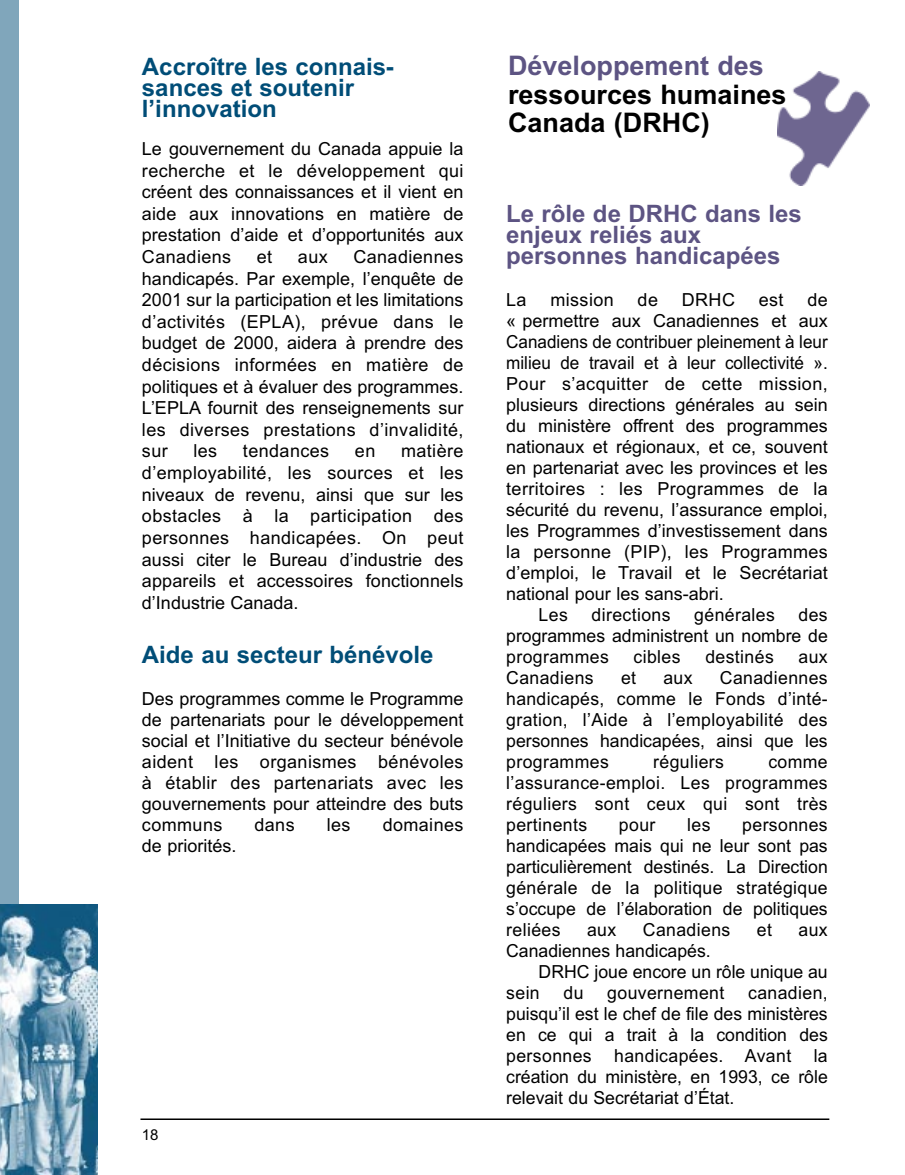
<style>
.page{position:relative;width:905px;height:1175px;background:#fff}
.page>*{position:absolute;margin:0;border:0;box-sizing:border-box;transform-origin:0 0}
.t1{font:27px/28.5px "Arial Bold MS";color:#000}
.t2{font:27px "Arial Bold MS";color:#5d5483}
.t3{font:24px/21px "Arial Bold MS";color:#004d77}
.t4{font:24px/21px "Arial Bold MS";color:#5d5483}
.t5{font:18px/21px "Arial MS";color:#000;text-align:justify}
.t6{font:18px "Arial MS";letter-spacing:.02em;color:#000}
.t7{font:18px "Arial MS";color:#000;scale:.95 1}
.t8{font:15px "Arial MS";color:#000}
</style>
<div class="page">
<img style="left:777px;top:72px;width:92px;height:113px">
<hr style="left:140px;top:1118px;width:689px;height:2px;background:#000">
<div style="left:0;top:0;width:19px;height:1174px;background:#80a6bb"></div>
<img style="left:0;top:905px;width:98px;height:269px">
<h2 class="t3" style="left:142px;top:58px;width:254px">Accroître les connais&shy;sances et soutenir l’innovation</h2>
<p class="t5" style="left:142px;top:140px;width:323px;line-height:21.6px">Le gouvernement du Canada appuie la recherche et le développement qui créent des connaissances et il vient en aide aux innovations en matière de prestation d’aide et d’opportunités aux Canadiens</p>
<p class="t5" style="left:142px;top:248px;width:323px;line-height:21.6px;text-indent:211px">Canadiennes handicapés. Par exemple, l’enquête de 2001 sur la participation et les limitations d’activités (EPLA), prévue dans le budget de 2000, aidera à prendre des décisions informées en matière de politiques et à évaluer des programmes.<br>L’EPLA fournit des renseignements sur les diverses prestations d’invalidité, sur</p>
<p class="t5" style="left:257px;top:248px;width:17px">et</p>
<p class="t5" style="left:298px;top:248px;width:31px">aux</p>
<p class="t5" style="left:142px;top:442px;width:323px;line-height:21.6px;text-indent:259px">matière d’employabilité, les sources et les niveaux de revenu, ainsi que sur les obstacles à la participation des personnes handicapées. On peut aussi citer le Bureau d’industrie des appareils et accessoires fonctionnels d’Industrie Canada.</p>
<h2 class="t3" style="left:142px;top:646px;width:293px">Aide au secteur bénévole</h2>
<p class="t5" style="left:142px;top:690px;width:323px">Des programmes comme le Programme de partenariats pour le développement social et l’Initiative du secteur bénévole aident les organismes bénévoles à établir des partenariats avec les gouvernements pour atteindre des buts communs</p>
<p class="t5" style="left:193px;top:442px;width:25px">les</p>
<p class="t6" style="left:243px;top:444px;width:88px">tendances</p>
<p class="t5" style="left:355px;top:442px;width:22px">en</p>
<p class="t5" style="left:254px;top:816px;width:42px">dans</p>
<p class="t5" style="left:327px;top:816px;width:25px">les</p>
<p class="t6" style="left:382px;top:818px;width:82px">domaines</p>
<p class="t5" style="left:142px;top:837px;width:96px">de priorités.</p>
<p class="t8" style="left:142px;top:1129px;width:18px">18</p>
<h1 class="t2" style="left:508px;top:56px;width:257px">Développement des</h1>
<h1 class="t1" style="left:508px;top:83px;width:280px">ressources humaines<br>Canada (DRHC)</h1>
<h2 class="t4" style="left:506px;top:205px;width:297px">Le rôle de DRHC dans les enjeux reliés aux personnes handicapées</h2>
<p class="t5" style="left:506px;top:291px;width:22px">La</p>
<p class="t6" style="left:550px;top:293px;width:65px">mission</p>
<p class="t5" style="left:637px;top:291px;width:22px">de</p>
<p class="t5" style="left:681px;top:291px;width:55px">DRHC</p>
<p class="t5" style="left:758px;top:291px;width:26px">est</p>
<p class="t5" style="left:807px;top:291px;width:22px">de</p>
<p class="t5" style="left:506px;top:312px;width:323px">« permettre aux Canadiennes et aux</p>
<p class="t7" style="left:506px;top:335px;width:340px">Canadiens de contribuer pleinement à leur</p>
<p class="t7" style="left:506px;top:356px;width:340px">milieu de travail et à leur collectivité ».</p>
<p class="t6" style="left:506px;top:377px;width:323px">Pour s’acquitter de cette mission,</p>
<p class="t5" style="left:506px;top:396px;width:323px">plusieurs directions générales au sein</p>
<p class="t5" style="left:506px;top:417px;width:323px">du ministère offrent des programmes</p>
<p class="t5" style="left:506px;top:438px;width:323px">nationaux et régionaux, et ce, souvent</p>
<p class="t5" style="left:506px;top:459px;width:323px">en partenariat avec les provinces et les</p>
<p class="t6" style="left:506px;top:482px;width:323px">territoires : les Programmes de la</p>
<p class="t5" style="left:506px;top:501px;width:323px">sécurité du revenu, l’assurance emploi,</p>
<p class="t5" style="left:506px;top:522px;width:323px">les Programmes d’investissement dans</p>
<p class="t6" style="left:506px;top:545px;width:323px">la personne (PIP), les Programmes</p>
<p class="t5" style="left:506px;top:564px;width:323px">d’emploi, le Travail et le Secrétariat</p>
<p class="t5" style="left:506px;top:585px;width:219px">national pour les sans-abri.</p>
<p class="t5" style="left:538px;top:606px;width:31px">Les</p>
<p class="t6" style="left:591px;top:608px;width:81px">directions</p>
<p class="t6" style="left:694px;top:608px;width:82px">générales</p>
<p class="t5" style="left:506px;top:606px;width:323px;text-indent:292px">des programmes administrent un nombre de programmes</p>
<p class="t5" style="left:633px;top:648px;width:49px">cibles</p>
<p class="t6" style="left:705px;top:650px;width:70px">destinés</p>
<p class="t5" style="left:798px;top:648px;width:31px">aux</p>
<p class="t5" style="left:506px;top:669px;width:323px;text-indent:214px">Canadiennes handicapés, comme le Fonds d’inté&shy;gration, l’Aide à l’employabilité des personnes handicapées, ainsi que les programmes</p>
<p class="t6" style="left:506px;top:671px;width:89px">Canadiens</p>
<p class="t5" style="left:621px;top:669px;width:17px">et</p>
<p class="t5" style="left:663px;top:669px;width:31px">aux</p>
<p class="t6" style="left:653px;top:755px;width:72px">réguliers</p>
<p class="t5" style="left:506px;top:753px;width:323px;text-indent:262px">comme l’assurance-emploi. Les programmes réguliers sont ceux qui sont très pertinents</p>
<p class="t5" style="left:619px;top:816px;width:38px">pour</p>
<p class="t5" style="left:687px;top:816px;width:25px">les</p>
<p class="t5" style="left:506px;top:816px;width:323px;text-indent:236px">personnes handicapées mais qui ne leur sont pas particulièrement destinés. La Direction générale de la politique stratégique s’occupe de l’élaboration de politiques reliées</p>
<p class="t5" style="left:587px;top:921px;width:31px">aux</p>
<p class="t6" style="left:643px;top:923px;width:89px">Canadiens</p>
<p class="t5" style="left:757px;top:921px;width:17px">et</p>
<p class="t5" style="left:798px;top:921px;width:31px">aux</p>
<p class="t5" style="left:506px;top:942px;width:206px">Canadiennes handicapés.</p>
<p class="t5" style="left:538px;top:963px;width:290px">DRHC joue encore un rôle unique au</p>
<p class="t5" style="left:506px;top:984px;width:35px">sein</p>
<p class="t5" style="left:563px;top:984px;width:22px">du</p>
<p class="t6" style="left:607px;top:986px;width:119px">gouvernement</p>
<p class="t5" style="left:506px;top:984px;width:323px;text-indent:242px">canadien, puisqu’il est le chef de file des ministères en ce qui a trait à la condition des personnes handicapées. Avant la création du ministère, en 1993, ce rôle relevait du Secrétariat d’État.</p>
</div>
